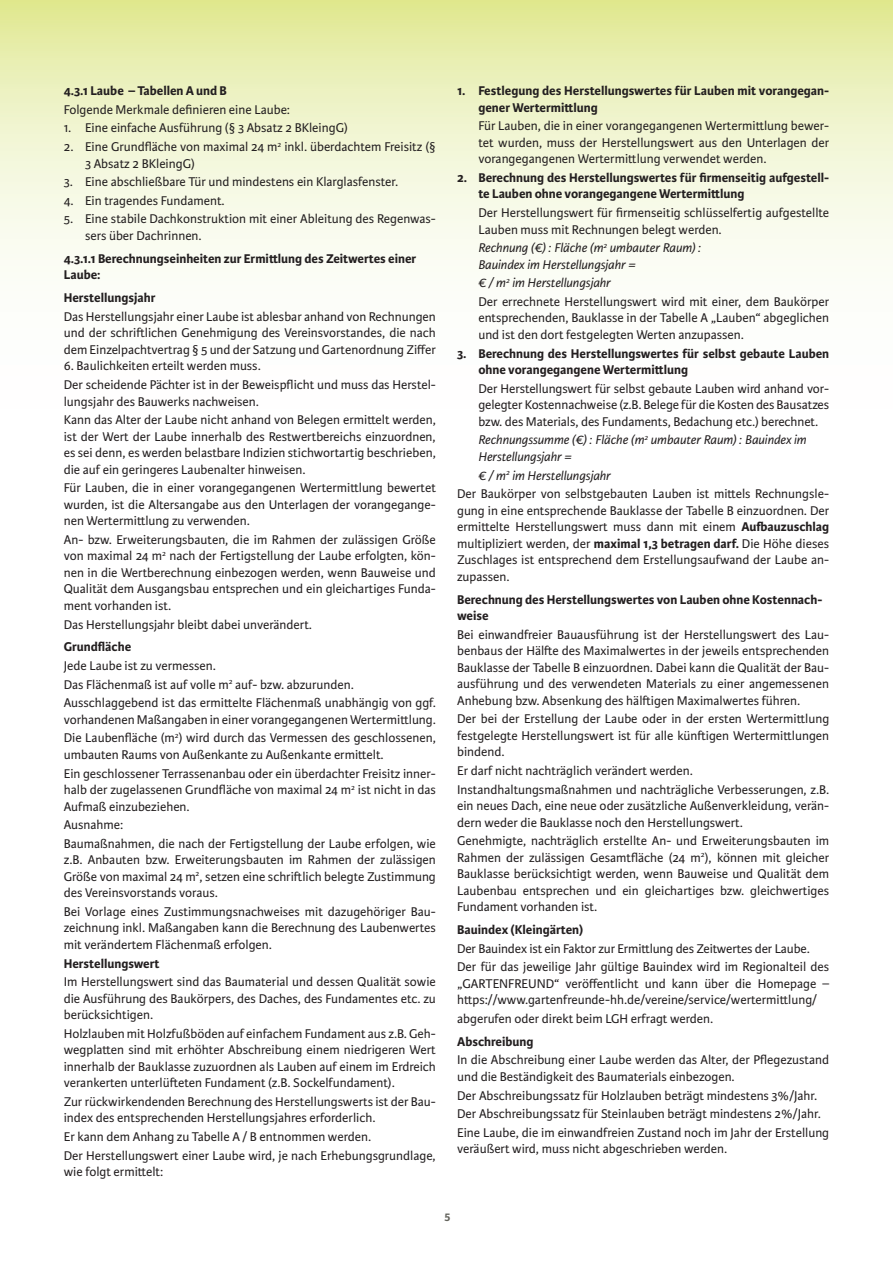
<style>
.page{position:relative;width:893px;height:1263px;background:#fff}
.page>*{position:absolute;margin:0;border:0;box-sizing:border-box;transform-origin:0 0}
.t1{font:13.5px/16.5px "Karmina Sans";color:#231f20}
.t2{font:700 13.5px/16.5px "Karmina Sans";color:#231f20}
.t3{font:italic 13.5px/16.5px "Karmina Sans";color:#231f20}
.t4{font:700 12px "Karmina Sans";color:#63635c}
.s1{font-style:italic}
.s2{font-weight:700}
</style>
<div class="page">
<svg style="left:0;top:0;width:893px;height:272px;background:#eff4cd"></svg>
<p class="t2" style="left:64px;top:83px;width:165px">4.3.1 Laube – Tabellen A und B</p>
<p class="t1" style="left:64px;top:101px;width:228px">Folgende Merkmale definieren eine Laube:</p>
<p class="t1" style="left:64px;top:120px;width:285px">1. Eine einfache Ausführung (§ 3 Absatz 2 BKleingG)</p>
<p class="t1" style="left:85px;top:139px;width:352px;text-indent:-21px">2. Eine Grundfläche von maximal 24 m<sup>2</sup> inkl. überdachtem Freisitz (§<br>3 Absatz 2 BKleingG)</p>
<p class="t1" style="left:64px;top:174px;width:336px">3. Eine abschließbare Tür und mindestens ein Klarglasfenster.</p>
<p class="t1" style="left:64px;top:192px;width:162px">4. Ein tragendes Fundament.</p>
<p class="t1" style="left:85px;top:211px;width:352px;text-indent:-21px">5. Eine stabile Dachkonstruktion mit einer Ableitung des Regenwas&shy;sers über Dachrinnen.</p>
<p class="t2" style="left:64px;top:250px;width:354px">4.3.1.1 Berechnungseinheiten zur Ermittlung des Zeitwertes einer<br>Laube:</p>
<p class="t2" style="left:64px;top:290px;width:93px">Herstellungsjahr</p>
<p class="t1" style="left:64px;top:308px;width:374px;text-align:justify">Das Herstellungsjahr einer Laube ist ablesbar anhand von Rechnungen und der schriftlichen Genehmigung des Vereinsvorstandes, die nach dem Einzelpachtvertrag § 5 und der Satzung und Gartenordnung Ziffer</p>
<p class="t1" style="left:64px;top:357px;width:374px;line-height:18.6px">6. Baulichkeiten erteilt werden muss.<br>Der scheidende Pächter ist in der Beweispflicht und muss das Herstel-</p>
<p class="t1" style="left:64px;top:392px;width:374px;line-height:18.6px">lungsjahr des Bauwerks nachweisen.<br>Kann das Alter der Laube nicht anhand von Belegen ermittelt werden,</p>
<p class="t1" style="left:64px;top:428px;width:374px;text-align:justify">ist der Wert der Laube innerhalb des Restwertbereichs einzuordnen, es sei denn, es werden belastbare Indizien stichwortartig beschrieben, die auf ein geringeres Laubenalter hinweisen.</p>
<p class="t1" style="left:64px;top:480px;width:374px;text-align:justify">Für Lauben, die in einer vorangegangenen Wertermittlung bewertet wurden, ist die Altersangabe aus den Unterlagen der vorangegange&shy;nen Wertermittlung zu verwenden.</p>
<p class="t1" style="left:64px;top:531px;width:374px;text-align:justify">An- bzw. Erweiterungsbauten, die im Rahmen der zulässigen Größe von maximal 24 m<sup>2</sup> nach der Fertigstellung der Laube erfolgten, kön&shy;nen in die Wertberechnung einbezogen werden, wenn Bauweise und Qualität dem Ausgangsbau entsprechen und ein gleichartiges Funda&shy;ment vorhanden ist.</p>
<p class="t1" style="left:64px;top:616px;width:250px">Das Herstellungsjahr bleibt dabei unverändert.</p>
<p class="t2" style="left:64px;top:639px;width:69px">Grundfläche</p>
<p class="t1" style="left:64px;top:657px;width:374px;line-height:18.6px">Jede Laube ist zu vermessen.<br>Das Flächenmaß ist auf volle m<sup>2</sup> auf- bzw. abzurunden.<br>Ausschlaggebend ist das ermittelte Flächenmaß unabhängig von ggf.</p>
<p class="t1" style="left:64px;top:710px;width:374px;line-height:18.6px">vorhandenen Maßangaben in einer vorangegangenen Wertermittlung.<br>Die Laubenfläche (m<sup>2</sup>) wird durch das Vermessen des geschlossenen,</p>
<p class="t1" style="left:64px;top:745px;width:374px;line-height:18.6px">umbauten Raums von Außenkante zu Außenkante ermittelt.<br>Ein geschlossener Terrassenanbau oder ein überdachter Freisitz inner-</p>
<p class="t1" style="left:64px;top:782px;width:374px">halb der zugelassenen Grundfläche von maximal 24 m<sup>2</sup> ist nicht in das<br>Aufmaß einzubeziehen.</p>
<p class="t1" style="left:64px;top:816px;width:374px;line-height:18.6px">Ausnahme:<br>Baumaßnahmen, die nach der Fertigstellung der Laube erfolgen, wie</p>
<p class="t1" style="left:64px;top:852px;width:374px;text-align:justify">z.B. Anbauten bzw. Erweiterungsbauten im Rahmen der zulässigen Größe von maximal 24 m<sup>2</sup>, setzen eine schriftlich belegte Zustimmung des Vereinsvorstands voraus.</p>
<p class="t1" style="left:64px;top:903px;width:374px;text-align:justify">Bei Vorlage eines Zustimmungsnachweises mit dazugehöriger Bau&shy;zeichnung inkl. Maßangaben kann die Berechnung des Laubenwertes mit verändertem Flächenmaß erfolgen.</p>
<p class="t2" style="left:64px;top:955px;width:97px">Herstellungswert</p>
<p class="t1" style="left:64px;top:974px;width:374px;text-align:justify">Im Herstellungswert sind das Baumaterial und dessen Qualität sowie die Ausführung des Baukörpers, des Daches, des Fundamentes etc. zu berücksichtigen.</p>
<p class="t1" style="left:64px;top:1025px;width:374px;text-align:justify">Holzlauben mit Holzfußböden auf einfachem Fundament aus z.B. Geh&shy;wegplatten sind mit erhöhter Abschreibung einem niedrigeren Wert innerhalb der Bauklasse zuzuordnen als Lauben auf einem im Erdreich verankerten unterlüfteten Fundament (z.B. Sockelfundament).</p>
<p class="t1" style="left:64px;top:1093px;width:374px">Zur rückwirkendenden Berechnung des Herstellungswerts ist der Bau&shy;index des entsprechenden Herstellungsjahres erforderlich.</p>
<p class="t1" style="left:64px;top:1128px;width:374px;line-height:18.6px">Er kann dem Anhang zu Tabelle A / B entnommen werden.<br>Der Herstellungswert einer Laube wird, je nach Erhebungsgrundlage,</p>
<p class="t1" style="left:64px;top:1164px;width:101px">wie folgt ermittelt:</p>
<p class="t2" style="left:478px;top:83px;width:352px;text-indent:-21px">1. Festlegung des Herstellungswertes für Lauben mit vorangegan&shy;gener Wertermittlung</p>
<p class="t1" style="left:478px;top:118px;width:352px;text-align:justify">Für Lauben, die in einer vorangegangenen Wertermittlung bewer&shy;tet wurden, muss der Herstellungswert aus den Unterlagen der vorangegangenen Wertermittlung verwendet werden.</p>
<p class="t2" style="left:478px;top:170px;width:352px;text-indent:-21px">2. Berechnung des Herstellungswertes für firmenseitig aufgestell&shy;te Lauben ohne vorangegangene Wertermittlung</p>
<p class="t1" style="left:478px;top:205px;width:352px">Der Herstellungswert für firmenseitig schlüsselfertig aufgestellte<br>Lauben muss mit Rechnungen belegt werden.</p>
<p class="t3" style="left:478px;top:240px;width:225px">Rechnung (€) : Fläche (m<sup>2</sup> umbauter Raum) :<br>Bauindex im Herstellungsjahr =</p>
<p class="t1" style="left:478px;top:274px;width:352px;line-height:18.6px"><span class="s1">€ / m</span><sup>2</sup> <span class="s1">im Herstellungsjahr<br></span>Der errechnete Herstellungswert wird mit einer, dem Baukörper</p>
<p class="t1" style="left:478px;top:310px;width:352px">entsprechenden, Bauklasse in der Tabelle A „Lauben“ abgeglichen und ist den dort festgelegten Werten anzupassen.</p>
<p class="t2" style="left:478px;top:345px;width:352px;text-indent:-21px">3. Berechnung des Herstellungswertes für selbst gebaute Lauben ohne vorangegangene Wertermittlung</p>
<p class="t1" style="left:478px;top:380px;width:352px;text-align:justify">Der Herstellungswert für selbst gebaute Lauben wird anhand vor&shy;gelegter Kostennachweise (z.B. Belege für die Kosten des Bausatzes bzw. des Materials, des Fundaments, Bedachung etc.) berechnet.</p>
<p class="t3" style="left:478px;top:432px;width:330px">Rechnungssumme (€) : Fläche (m<sup>2</sup> umbauter Raum) : Bauindex im<br>Herstellungsjahr =</p>
<p class="t1" style="left:457px;top:466px;width:374px;line-height:18.6px;text-indent:21px"><span class="s1">€ / m</span><sup>2</sup> <span class="s1">im Herstellungsjahr<br></span>Der Baukörper von selbstgebauten Lauben ist mittels Rechnungsle-</p>
<p class="t1" style="left:457px;top:502px;width:374px;text-align:justify">gung in eine entsprechende Bauklasse der Tabelle B einzuordnen. Der ermittelte Herstellungswert muss dann mit einem <span class="s2">Aufbauzuschlag </span>multipliziert werden, der <span class="s2">maximal 1,3 betragen darf.</span> Die Höhe dieses Zuschlages ist entsprechend dem Erstellungsaufwand der Laube an&shy;zupassen.</p>
<p class="t2" style="left:457px;top:591px;width:367px">Berechnung des Herstellungswertes von Lauben ohne Kostennach&shy;weise</p>
<p class="t1" style="left:457px;top:626px;width:374px;text-align:justify">Bei einwandfreier Bauausführung ist der Herstellungswert des Lau&shy;benbaus der Hälfte des Maximalwertes in der jeweils entsprechenden Bauklasse der Tabelle B einzuordnen. Dabei kann die Qualität der Bau&shy;ausführung und des verwendeten Materials zu einer angemessenen Anhebung bzw. Absenkung des hälftigen Maximalwertes führen.</p>
<p class="t1" style="left:457px;top:711px;width:374px;text-align:justify">Der bei der Erstellung der Laube oder in der ersten Wertermittlung festgelegte Herstellungswert ist für alle künftigen Wertermittlungen bindend.</p>
<p class="t1" style="left:457px;top:761px;width:374px;line-height:18.6px">Er darf nicht nachträglich verändert werden.<br>Instandhaltungsmaßnahmen und nachträgliche Verbesserungen, z.B.</p>
<p class="t1" style="left:457px;top:798px;width:374px">ein neues Dach, eine neue oder zusätzliche Außenverkleidung, verän&shy;dern weder die Bauklasse noch den Herstellungswert.</p>
<p class="t1" style="left:457px;top:833px;width:374px;text-align:justify">Genehmigte, nachträglich erstellte An- und Erweiterungsbauten im Rahmen der zulässigen Gesamtfläche (24 m<sup>2</sup>), können mit gleicher Bauklasse berücksichtigt werden, wenn Bauweise und Qualität dem Laubenbau entsprechen und ein gleichartiges bzw. gleichwertiges Fundament vorhanden ist.</p>
<p class="t2" style="left:457px;top:922px;width:128px">Bauindex (Kleingärten)</p>
<p class="t1" style="left:457px;top:939px;width:374px;line-height:18.6px">Der Bauindex ist ein Faktor zur Ermittlung des Zeitwertes der Laube.<br>Der für das jeweilige Jahr gültige Bauindex wird im Regionalteil des</p>
<p class="t1" style="left:457px;top:975px;width:374px">„GARTENFREUND“ veröffentlicht und kann über die Homepage – https://www.gartenfreunde-hh.de/vereine/service/wertermittlung/</p>
<p class="t1" style="left:457px;top:1010px;width:258px">abgerufen oder direkt beim LGH erfragt werden.</p>
<p class="t2" style="left:457px;top:1033px;width:78px">Abschreibung</p>
<p class="t1" style="left:457px;top:1052px;width:374px">In die Abschreibung einer Laube werden das Alter, der Pflegezustand und die Beständigkeit des Baumaterials einbezogen.</p>
<p class="t1" style="left:457px;top:1086px;width:374px;line-height:18.6px">Der Abschreibungssatz für Holzlauben beträgt mindestens 3%/Jahr.<br>Der Abschreibungssatz für Steinlauben beträgt mindestens 2%/Jahr.<br>Eine Laube, die im einwandfreien Zustand noch im Jahr der Erstellung</p>
<p class="t1" style="left:457px;top:1141px;width:272px">veräußert wird, muss nicht abgeschrieben werden.</p>
<p class="t4" style="left:444px;top:1210px;width:8px">5</p>
</div>
